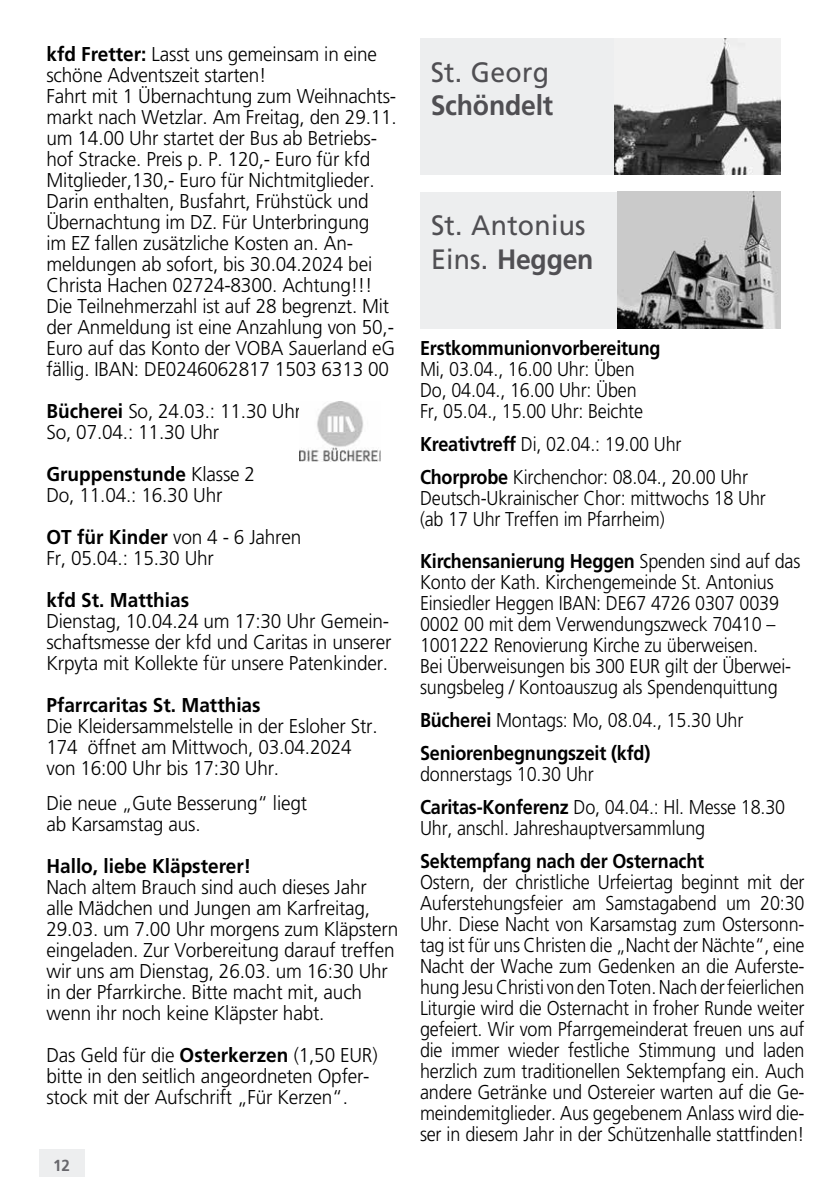
<style>
.page{position:relative;width:840px;height:1191px;background:#fff}
.page>*{position:absolute;margin:0;border:0;box-sizing:border-box;transform-origin:0 0}
.t1{font:28px/33.6px "Frutiger";letter-spacing:.01em;color:#504f53;scale:.95 1}
.t2{font:700 28px "Frutiger";letter-spacing:-.01em;color:#504f53;scale:.95 1}
.t3{font:300 20px/21px "Frutiger";letter-spacing:-.01em;color:#000;scale:.95 1}
.t4{font:300 20px/21px "Frutiger";letter-spacing:-.01em;color:#000;scale:.9 1}
.t5{font:700 20px/33px "Frutiger";letter-spacing:-.01em;color:#000;scale:.9 1}
.t6{font:700 20px "Frutiger";letter-spacing:-.01em;color:#000;scale:.95 1}
.t7{font:700 16px "Frutiger";color:#68676c;scale:.95 1}
.s1{font-weight:700}
.s2{font-weight:300}
</style>
<div class="page">
<div style="left:40px;top:1148px;width:45px;height:28px;background:#edeeef"></div>
<div style="left:420px;top:38px;width:346px;height:136px;background:#edeeef"></div>
<img style="left:614px;top:38px;width:166px;height:136px">
<div style="left:420px;top:192px;width:360px;height:136px;background:#edeeef"></div>
<img style="left:617px;top:192px;width:163px;height:136px">
<img style="left:299px;top:401px;width:81px;height:60px">
<p class="t3" style="left:46px;top:44px;width:370px"><span class="s1">kfd Fretter:</span> Lasst uns gemeinsam in eine schöne Adventszeit starten!<br>Fahrt mit 1 Übernachtung zum Weihnachts&shy;markt nach Wetzlar. Am Freitag, den 29.11. um 14.00 Uhr startet der Bus ab Betriebs&shy;hof Stracke. Preis p. P. 120,- Euro für kfd Mitglieder,130,- Euro für Nichtmitglieder.<br>Darin enthalten, Busfahrt, Frühstück und Übernachtung im DZ. Für Unterbringung<br>im EZ fallen zusätzliche Kosten an. An&shy;meldungen ab sofort, bis 30.04.2024 bei Christa Hachen 02724-8300. Achtung!!!<br>Die Teilnehmerzahl ist auf 28 begrenzt. Mit der Anmeldung ist eine Anzahlung von 50,- Euro auf das Konto der VOBA Sauerland eG fällig. IBAN: DE0246062817 1503 6313 00</p>
<p class="t3" style="left:46px;top:401px;width:269px"><span class="s1">Bücherei</span> So, 24.03.: 11.30 Uhr<br>So, 07.04.: 11.30 Uhr</p>
<p class="t3" style="left:46px;top:464px;width:221px"><span class="s1">Gruppenstunde</span> Klasse 2<br>Do, 11.04.: 16.30 Uhr</p>
<p class="t3" style="left:46px;top:527px;width:269px"><span class="s1">OT für Kinder</span> von 4 - 6 Jahren<br>Fr, 05.04.: 15.30 Uhr</p>
<p class="t6" style="left:46px;top:588px;width:152px">kfd St. Matthias</p>
<p class="t3" style="left:46px;top:611px;width:364px;text-align:justify">Dienstag, 10.04.24 um 17:30 Uhr Gemein&shy;schaftsmesse der kfd und Caritas in unserer Krpyta mit Kollekte für unsere Patenkinder.</p>
<p class="t6" style="left:46px;top:693px;width:227px">Pfarrcaritas St. Matthias</p>
<p class="t3" style="left:46px;top:716px;width:350px">Die Kleidersammelstelle in der Esloher Str.<br>174 öffnet am Mittwoch, 03.04.2024 von 16:00 Uhr bis 17:30 Uhr.</p>
<p class="t3" style="left:46px;top:793px;width:276px">Die neue „Gute Besserung“ liegt ab Karsamstag aus.</p>
<p class="t6" style="left:46px;top:854px;width:217px">Hallo, liebe Kläpsterer!</p>
<p class="t3" style="left:46px;top:877px;width:372px">Nach altem Brauch sind auch dieses Jahr alle Mädchen und Jungen am Karfreitag, 29.03. um 7.00 Uhr morgens zum Kläpstern eingeladen. Zur Vorbereitung darauf treffen wir uns am Dienstag, 26.03. um 16:30 Uhr in der Pfarrkirche. Bitte macht mit, auch wenn ihr noch keine Kläpster habt.</p>
<p class="t3" style="left:46px;top:1045px;width:350px">Das Geld für die <span class="s1">Osterkerzen</span> (1,50 EUR) bitte in den seitlich angeordneten Opfer&shy;stock mit der Aufschrift „Für Kerzen“.</p>
<p class="t7" style="left:53px;top:1156px;width:19px">12</p>
<h1 class="t1" style="left:430px;top:55px;width:126px">St. Georg</h1>
<h1 class="t2" style="left:430px;top:89px;width:130px">Schöndelt</h1>
<h1 class="t1" style="left:431px;top:208px;width:172px">St. Antonius<br>Eins. <span class="s1">Heggen</span></h1>
<p class="t5" style="left:420px;top:331px;width:269px">Erstkommunionvorbereitung</p>
<p class="t4" style="left:420px;top:358px;width:249px">Mi, 03.04., 16.00 Uhr: Üben<br>Do, 04.04., 16.00 Uhr: Üben<br>Fr, 05.04., 15.00 Uhr: Beichte</p>
<p class="t4" style="left:420px;top:427px;width:366px;line-height:33px"><span class="s1">Kreativtreff</span> Di, 02.04.: 19.00 Uhr<br><span class="s1">Chorprobe</span> Kirchenchor: 08.04., 20.00 Uhr</p>
<p class="t4" style="left:420px;top:487px;width:385px">Deutsch-Ukrainischer Chor: mittwochs 18 Uhr (ab 17 Uhr Treffen im Pfarrheim)</p>
<p class="t4" style="left:420px;top:550px;width:424px"><span class="s1">Kirchensanierung Heggen</span> Spenden sind auf das Konto der Kath. Kirchengemeinde St. Antonius Einsiedler Heggen IBAN: DE67 4726 0307 0039<br>0002 00 mit dem Verwendungszweck 70410 – 1001222 Renovierung Kirche zu überweisen.<br>Bei Überweisungen bis 300 EUR gilt der Überwei&shy;sungsbeleg / Kontoauszug als Spendenquittung</p>
<p class="t5" style="left:420px;top:703px;width:360px">Bücherei <span class="s2">Montags: Mo, 08.04., 15.30 Uhr<br></span>Seniorenbegnungszeit (kfd)</p>
<p class="t4" style="left:420px;top:757px;width:407px;line-height:33px">donnerstags 10.30 Uhr<br><span class="s1">Caritas-Konferenz</span> Do, 04.04.: Hl. Messe 18.30</p>
<p class="t4" style="left:420px;top:817px;width:318px">Uhr, anschl. Jahreshauptversammlung</p>
<p class="t5" style="left:420px;top:844px;width:317px">Sektempfang nach der Osternacht</p>
<p class="t4" style="left:420px;top:871px;width:428px;text-align:justify">Ostern, der christliche Urfeiertag beginnt mit der Auferstehungsfeier am Samstagabend um 20:30<br>Uhr. Diese Nacht von Karsamstag zum Ostersonn&shy;tag ist für uns Christen die „Nacht der Nächte“, eine Nacht der Wache zum Gedenken an die Auferste&shy;hung Jesu Christi von den Toten. Nach der feierlichen Liturgie wird die Osternacht in froher Runde weiter gefeiert. Wir vom Pfarrgemeinderat freuen uns auf die immer wieder festliche Stimmung und laden herzlich zum traditionellen Sektempfang ein. Auch andere Getränke und Ostereier warten auf die Ge&shy;meindemitglieder. Aus gegebenem Anlass wird die&shy;ser in diesem Jahr in der Schützenhalle stattfinden!</p>
</div>
